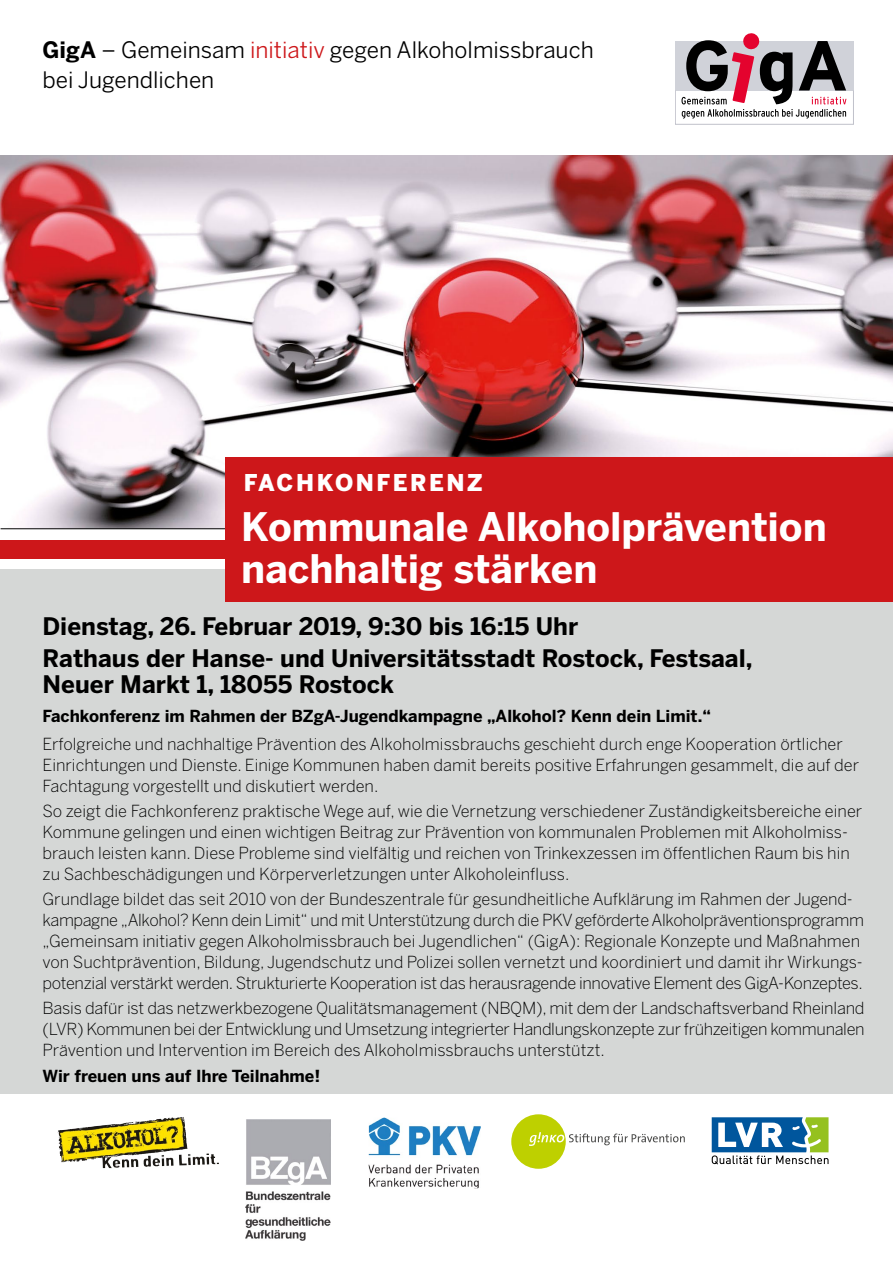
<style>
.page{position:relative;width:893px;height:1263px;background:#fff}
.page>*{position:absolute;margin:0;border:0;box-sizing:border-box;transform-origin:0 0}
.t1{font:700 39px/42px "Benton Sans";color:#fff}
.t2{font:700 24px/32.4px "Benton Sans";color:#000}
.t3{font:900 22.95px "Benton Sans";letter-spacing:.11em;color:#fff}
.t4{font:22.5px/29.4px "Benton Sans";color:#000}
.t5{font:300 16.5px/21px "Benton Sans";color:#000}
.t6{font:700 16.5px "Benton Sans";color:#000}
.s1{font-weight:700}
.s2{color:#cd171a}
</style>
<div class="page">
<div style="left:0;top:569px;width:893px;height:524px;background:#d5d7d6"></div>
<img style="left:0;top:155px;width:893px;height:374px">
<div style="left:0;top:540px;width:893px;height:19px;background:#cd171a"></div>
<hr style="left:1px;top:528px;width:892px;height:1px;background:#000">
<div style="left:675px;top:41px;width:179px;height:49px;background:#d0d2d9"></div>
<div style="left:675px;top:90px;width:179px;height:34px;border:1px solid #c0c1ca"></div>
<svg style="left:681px;top:33px;width:165px;height:86px"></svg>
<img style="left:245px;top:1119px;width:85px;height:122px">
<div style="left:511px;top:1114px;width:55px;height:55px;background:#bed000;border-radius:50%"></div>
<svg style="left:529px;top:1132px;width:156px;height:14px"></svg>
<svg style="left:712px;top:1117px;width:116px;height:47px"></svg>
<img style="left:121px;top:1117px;width:60px;height:7px">
<svg style="left:368px;top:1117px;width:113px;height:72px"></svg>
<div style="left:225px;top:457px;width:668px;height:145px;background:#cd171a"></div>
<h3 class="t4" style="left:43px;top:35px;width:553px"><span class="s1">GigA</span> – Gemeinsam <span class="s2">initiativ</span> gegen Alkoholmissbrauch bei Jugendlichen</h3>
<h3 class="t3" style="left:244px;top:468px;width:240px">FACHKONFERENZ</h3>
<h1 class="t1" style="left:241px;top:505px;width:587px">Kommunale Alkoholprävention nachhaltig stärken</h1>
<h2 class="t2" style="left:43px;top:609px;width:711px">Dienstag, 26. Februar 2019, 9:30 bis 16:15 Uhr<br>Rathaus der Hanse- und Universitätsstadt Rostock, Festsaal,</h2>
<h2 class="t2" style="left:43px;top:667px;width:353px">Neuer Markt 1, 18055 Rostock</h2>
<p class="t6" style="left:43px;top:706px;width:670px">Fachkonferenz im Rahmen der BZgA-Jugendkampagne „Alkohol? Kenn dein Limit.“</p>
<p class="t5" style="left:43px;top:733px;width:818px">Erfolgreiche und nachhaltige Prävention des Alkoholmissbrauchs geschieht durch enge Kooperation örtlicher<br>Einrichtungen und Dienste. Einige Kommunen haben damit bereits positive Erfahrungen gesammelt, die auf der<br>Fachtagung vorgestellt und diskutiert werden.</p>
<p class="t5" style="left:43px;top:800px;width:821px">So zeigt die Fachkonferenz praktische Wege auf, wie die Vernetzung verschiedener Zuständigkeitsbereiche einer Kommune gelingen und einen wichtigen Beitrag zur Prävention von kommunalen Problemen mit Alkoholmiss&shy;brauch leisten kann. Diese Probleme sind vielfältig und reichen von Trinkexzessen im öffentlichen Raum bis hin zu Sachbeschädigungen und Körperverletzungen unter Alkoholeinfluss.</p>
<p class="t5" style="left:43px;top:888px;width:823px">Grundlage bildet das seit 2010 von der Bundeszentrale für gesundheitliche Aufklärung im Rahmen der Jugend&shy;kampagne „Alkohol? Kenn dein Limit“ und mit Unterstützung durch die PKV geförderte Alkoholpräventionsprogramm „Gemeinsam initiativ gegen Alkoholmissbrauch bei Jugendlichen“ (GigA): Regionale Konzepte und Maßnahmen von Suchtprävention, Bildung, Jugendschutz und Polizei sollen vernetzt und koordiniert und damit ihr Wirkungs&shy;potenzial verstärkt werden. Strukturierte Kooperation ist das herausragende innovative Element des GigA-Konzeptes.</p>
<p class="t5" style="left:43px;top:998px;width:824px;text-align:justify">Basis dafür ist das netzwerkbezogene Qualitätsmanagement (NBQM), mit dem der Landschaftsverband Rheinland (LVR) Kommunen bei der Entwicklung und Umsetzung integrierter Handlungskonzepte zur frühzeitigen kommunalen Prävention und Intervention im Bereich des Alkoholmissbrauchs unterstützt.</p>
<p class="t6" style="left:43px;top:1066px;width:279px">Wir freuen uns auf Ihre Teilnahme!</p>
</div>
